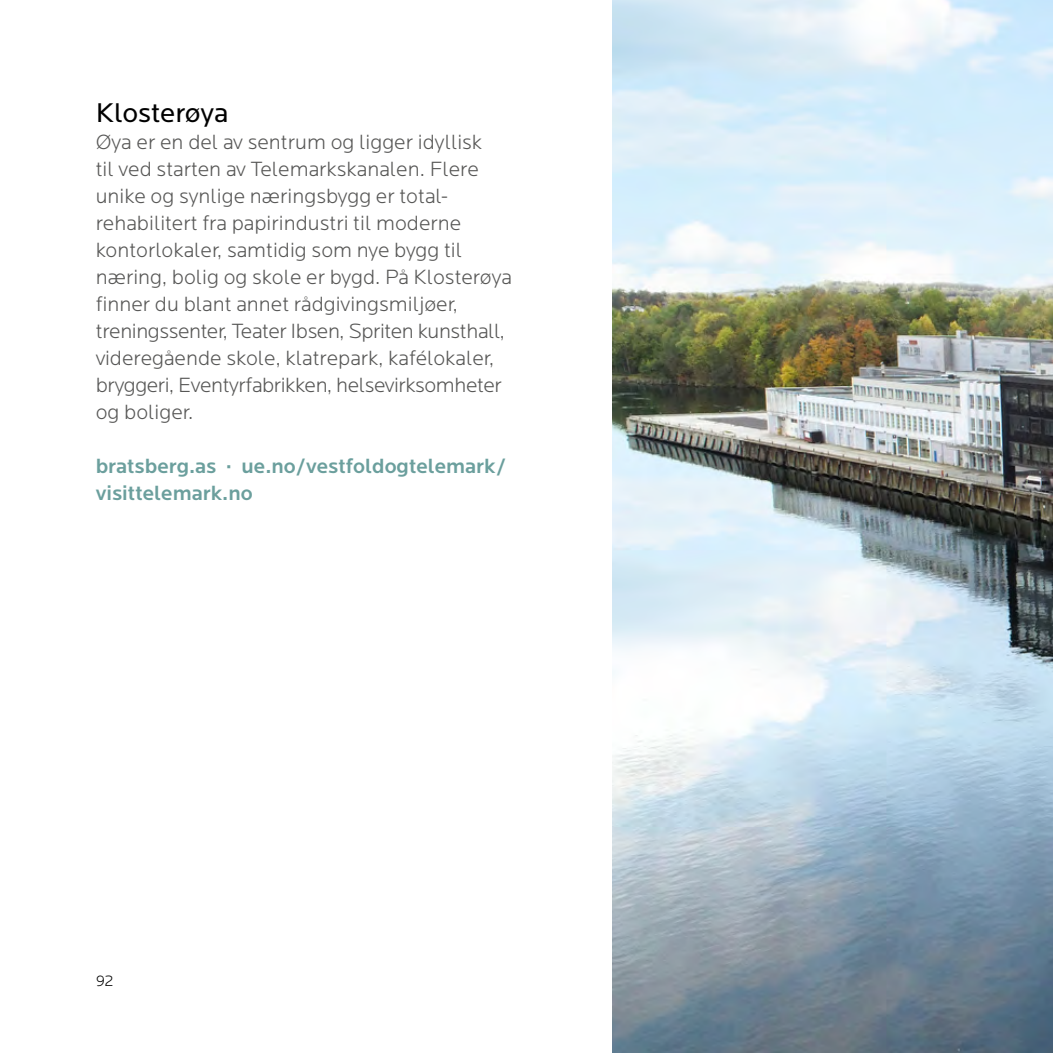
<style>
.page{position:relative;width:1053px;height:1053px;background:#fff}
.page>*{position:absolute;margin:0;border:0;box-sizing:border-box;transform-origin:0 0}
.t1{font:28.12px "Locator";color:#000}
.t2{font:300 21.38px/27px "Locator";color:#575756}
.t3{font:500 21.38px/27px "Locator";color:#6b9f9d}
.t4{font:300 15.75px "Locator";color:#000}
</style>
<div class="page">
<img style="left:612px;top:0;width:440px;height:1052px">
<h1 class="t1" style="left:96px;top:97px;width:134px">Klosterøya</h1>
<p class="t2" style="left:96px;top:129px;width:418px">Øya er en del av sentrum og ligger idyllisk<br>til ved starten av Telemarkskanalen. Flere unike og synlige næringsbygg er total&shy;rehabilitert fra papirindustri til moderne kontorlokaler, samtidig som nye bygg til næring, bolig og skole er bygd. På Klosterøya finner du blant annet rådgivingsmiljøer, treningssenter, Teater Ibsen, Spriten kunsthall, videregående skole, klatrepark, kafélokaler, bryggeri, Eventyrfabrikken, helsevirksomheter og boliger.</p>
<p class="t3" style="left:96px;top:452px;width:412px">bratsberg.as · ue.no/vestfoldogtelemark/ visittelemark.no</p>
<p class="t4" style="left:96px;top:972px;width:20px">92</p>
</div>
